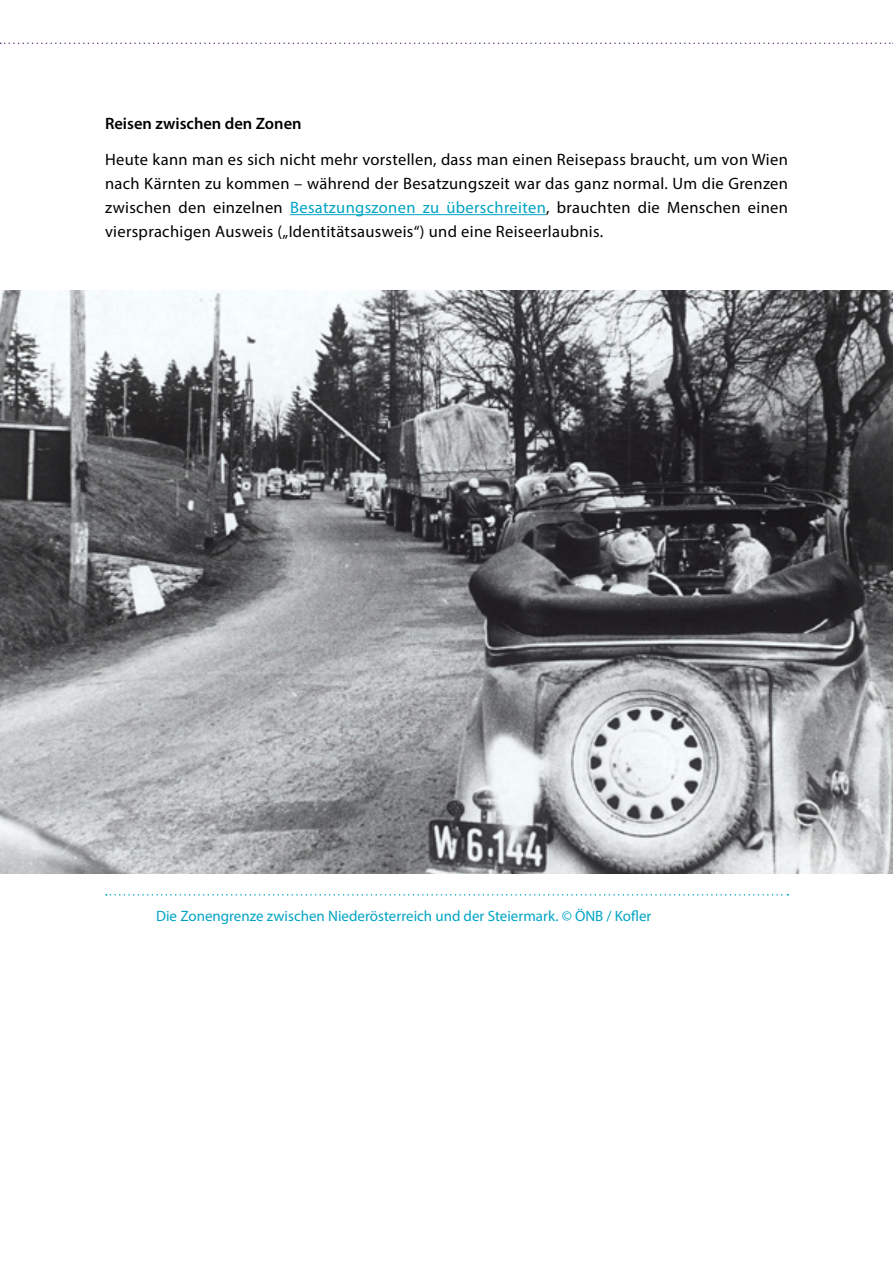
<style>
.page{position:relative;width:893px;height:1263px;background:#fff}
.page>*{position:absolute;margin:0;border:0;box-sizing:border-box;transform-origin:0 0}
._03_MainText{font:16.5px/24px "Myriad Pro";letter-spacing:.02em;color:#000;text-align:justify}
._03_MainText-2{font:600 16.5px "Myriad Pro";color:#000}
._04_Marginaltext{font:15px "Myriad Pro";color:#00a4c3}
.s1{color:#00a4c3}
</style>
<div class="page">
<svg style="left:0;top:43px;width:893px;height:1px"></svg>
<hr style="left:290px;top:214px;width:256px;height:1px;background:#00a4c3">
<svg style="left:106px;top:894px;width:682px;height:1px"></svg>
<img style="left:0;top:290px;width:893px;height:583px">
<p class="_03_MainText-2" style="left:105px;top:113px;width:198px">Reisen zwischen den Zonen</p>
<p class="_03_MainText" style="left:105px;top:147px;width:684px">Heute kann man es sich nicht mehr vorstellen, dass man einen Reisepass braucht, um von Wien nach Kärnten zu kommen – während der Besatzungszeit war das ganz normal. Um die Grenzen zwischen den einzelnen <span class="s1">Besatzungszonen zu überschreiten</span>, brauchten die Menschen einen viersprachigen Ausweis („Identitätsausweis“) und eine Reiseerlaubnis.</p>
<p class="_04_Marginaltext" style="left:156px;top:907px;width:497px">Die Zonengrenze zwischen Niederösterreich und der Steiermark. © ÖNB / Kofler</p>
</div>
